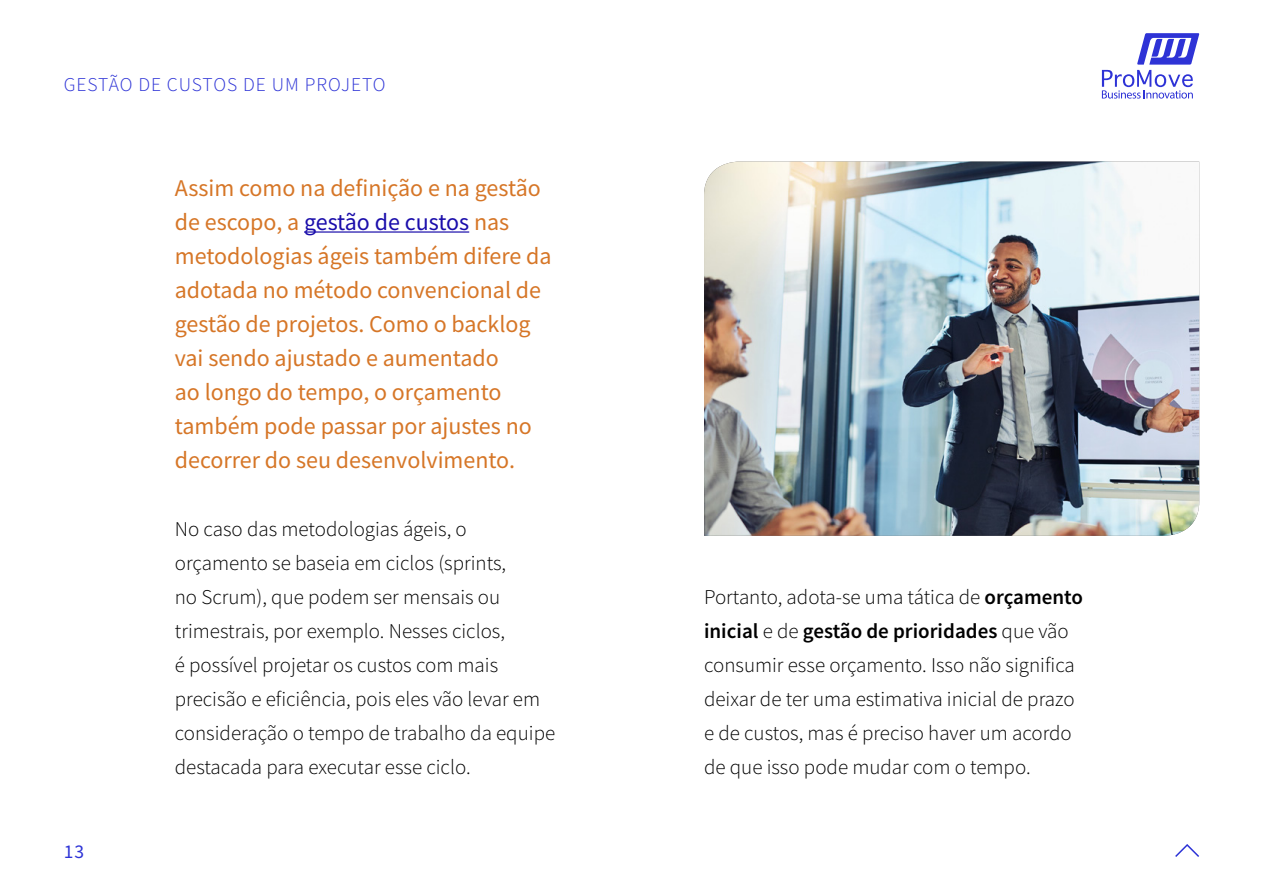
<style>
.page{position:relative;width:1263px;height:893px;background:#fff}
.page>*{position:absolute;margin:0;border:0;box-sizing:border-box;transform-origin:0 0}
.t1{font:24px/34px "Source Sans Pro";color:#d67627}
.t2{font:300 21px/34px "Source Sans Pro";color:#000}
.t3{font:300 19.5px "Source Sans Pro";letter-spacing:.05em;color:#2d33d6}
.t4{font:19.5px "Source Sans Pro";color:#2d33d6}
.s1{color:#1a0dab}
.s2{font-weight:600}
</style>
<div class="page">
<svg style="left:1175px;top:844px;width:24px;height:13px"></svg>
<svg style="left:1102px;top:33px;width:97px;height:66px"></svg>
<hr style="left:304px;top:231px;width:165px;height:2px;background:#1a0dab">
<img style="left:704px;top:162px;width:495px;height:374px">
<p class="t3" style="left:64px;top:73px;width:323px">GESTÃO DE CUSTOS DE UM PROJETO</p>
<p class="t1" style="left:175px;top:170px;width:378px">Assim como na definição e na gestão de escopo, a <span class="s1">gestão de custos</span> nas metodologias ágeis também difere da adotada no método convencional de gestão de projetos. Como o backlog vai sendo ajustado e aumentado<br>ao longo do tempo, o orçamento também pode passar por ajustes no decorrer do seu desenvolvimento.</p>
<p class="t4" style="left:64px;top:839px;width:22px">13</p>
<p class="t2" style="left:175px;top:512px;width:382px">No caso das metodologias ágeis, o orçamento se baseia em ciclos (sprints,<br>no Scrum), que podem ser mensais ou trimestrais, por exemplo. Nesses ciclos,<br>é possível projetar os custos com mais precisão e eficiência, pois eles vão levar em consideração o tempo de trabalho da equipe destacada para executar esse ciclo.</p>
<p class="t2" style="left:704px;top:580px;width:380px">Portanto, adota-se uma tática de <span class="s2">orçamento inicial</span> e de <span class="s2">gestão de prioridades</span> que vão consumir esse orçamento. Isso não significa deixar de ter uma estimativa inicial de prazo e de custos, mas é preciso haver um acordo de que isso pode mudar com o tempo.</p>
</div>
